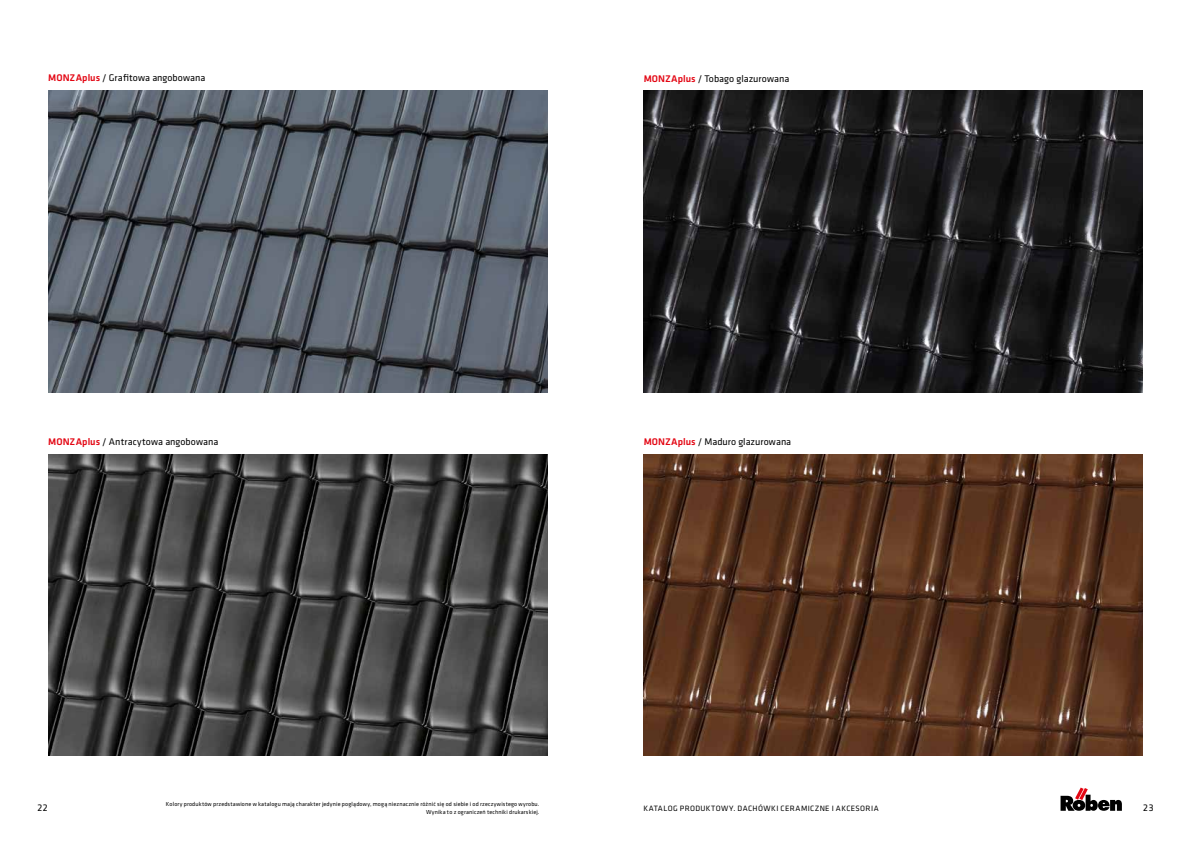
<style>
.page{position:relative;width:1191px;height:842px;background:#fff}
.page>*{position:absolute;margin:0;border:0;box-sizing:border-box;transform-origin:0 0}
.t1{font:10px "Klavika Basic";letter-spacing:.005em;color:#000}
.t2{font:8px "Klavika Basic";letter-spacing:.05em;color:#000}
.t3{font:6px/7.2px "Klavika Basic";letter-spacing:.025em;color:#000;text-align:right}
.s1{font-weight:500;color:#e30613}
</style>
<div class="page">
<svg style="left:1060px;top:787px;width:61px;height:24px"></svg>
<img style="left:48px;top:454px;width:499px;height:301px">
<img style="left:643px;top:90px;width:499px;height:302px">
<img style="left:48px;top:91px;width:499px;height:301px">
<img style="left:644px;top:454px;width:498px;height:301px">
<h1 class="t1" style="left:48px;top:71px;width:159px"><span class="s1">MONZAplus</span> / Grafitowa angobowana</h1>
<h1 class="t1" style="left:643px;top:72px;width:147px"><span class="s1">MONZAplus</span> / Tobago glazurowana</h1>
<h1 class="t1" style="left:48px;top:435px;width:172px"><span class="s1">MONZAplus</span> / Antracytowa angobowana</h1>
<h1 class="t1" style="left:643px;top:435px;width:149px"><span class="s1">MONZAplus</span> / Maduro glazurowana</h1>
<p class="t3" style="left:166px;top:801px;width:375px">Kolory produktów przedstawione w katalogu mają charakter jedynie poglądowy, mogą nieznacznie różnić się od siebie i od rzeczywistego wyrobu.<br>Wynika to z ograniczeń techniki drukarskiej.</p>
<h1 class="t1" style="left:37px;top:801px;width:12px">22</h1>
<h2 class="t2" style="left:643px;top:803px;width:237px">KATALOG PRODUKTOWY. DACHÓWKI CERAMICZNE I AKCESORIA</h2>
<h1 class="t1" style="left:1143px;top:801px;width:12px">23</h1>
</div>
